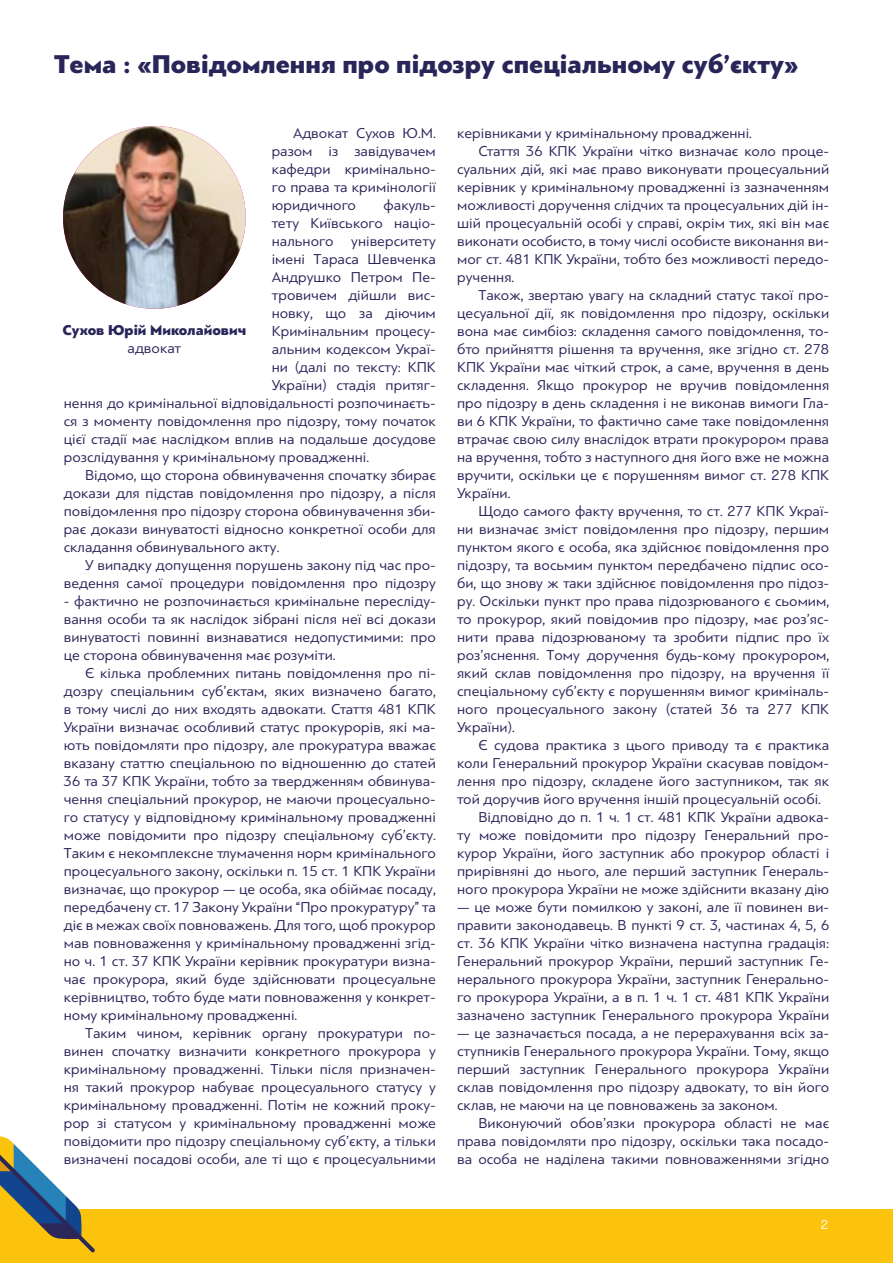
<style>
.page{position:relative;width:893px;height:1263px;background:#fff}
.page>*{position:absolute;margin:0;border:0;box-sizing:border-box;transform-origin:0 0}
.t1{font:900 27px "PF Bague Sans Pro";color:#2a2559}
.t2{font:15px/18px "PF Bague Sans Pro";color:#2a2559;text-align:justify}
.t3{font:900 15px "PF Bague Sans Pro";color:#2a2559}
.t4{font:13.5px "PF Bague Sans Pro";color:#fff}
</style>
<div class="page">
<div style="left:0;top:1209px;width:893px;height:54px;background:#fbc30c"></div>
<svg style="left:0;top:1136px;width:95px;height:116px"></svg>
<img style="left:63px;top:126px;width:183px;height:183px;border-radius:91px">
<h1 class="t1" style="left:54px;top:47px;width:746px">Тема : «Повідомлення про підозру спеціальному суб’єкту»</h1>
<p class="t2" style="left:272px;top:124px;width:166px;text-indent:21px">Адвокат Сухов Ю.М. разом із завідувачем кафедри кримінально&shy;го права та кримінології юридичного</p>
<p class="t2" style="left:384px;top:196px;width:54px">факуль-</p>
<p class="t2" style="left:272px;top:214px;width:166px">тету Київського націо-</p>
<p class="t2" style="left:272px;top:232px;width:166px">нального університету</p>
<p class="t2" style="left:272px;top:250px;width:166px">імені Тараса Шевченка</p>
<p class="t2" style="left:272px;top:268px;width:166px">Андрушко Петром Пе-</p>
<p class="t2" style="left:272px;top:286px;width:166px">тровичем дійшли вис-</p>
<p class="t2" style="left:272px;top:304px;width:166px">новку, що за діючим</p>
<p class="t2" style="left:272px;top:322px;width:166px">Кримінальним процесу-</p>
<p class="t2" style="left:272px;top:340px;width:166px">альним кодексом Украї-</p>
<p class="t2" style="left:272px;top:358px;width:166px">ни (далі по тексту: КПК</p>
<p class="t2" style="left:272px;top:376px;width:166px">України) стадія притяг-</p>
<p class="t2" style="left:64px;top:394px;width:374px">нення до кримінальної відповідальності розпочинаєть-</p>
<p class="t2" style="left:64px;top:412px;width:374px">ся з моменту повідомлення про підозру, тому початок</p>
<p class="t2" style="left:64px;top:430px;width:374px">цієї стадії має наслідком вплив на подальше досудове</p>
<p class="t2" style="left:64px;top:448px;width:307px">розслідування у кримінальному провадженні.</p>
<p class="t2" style="left:85px;top:466px;width:352px">Відомо, що сторона обвинувачення спочатку збирає</p>
<p class="t2" style="left:64px;top:484px;width:374px">докази для підстав повідомлення про підозру, а після</p>
<p class="t2" style="left:64px;top:502px;width:374px">повідомлення про підозру сторона обвинувачення зби-</p>
<p class="t2" style="left:64px;top:520px;width:374px">рає докази винуватості відносно конкретної особи для</p>
<p class="t2" style="left:64px;top:538px;width:217px">складання обвинувального акту.</p>
<p class="t2" style="left:85px;top:556px;width:352px">У випадку допущення порушень закону під час про-</p>
<p class="t2" style="left:64px;top:574px;width:374px">ведення самої процедури повідомлення про підозру</p>
<p class="t2" style="left:64px;top:592px;width:374px">- фактично не розпочинається кримінальне пересліду&shy;вання особи та як наслідок зібрані після неї всі докази винуватості повинні визнаватися недопустимими: про це сторона обвинувачення має розуміти.</p>
<p class="t2" style="left:64px;top:664px;width:374px;text-indent:21px">Є кілька проблемних питань повідомлення про пі&shy;дозру спеціальним суб’єктам, яких визначено багато, в тому числі до них входять адвокати. Стаття 481 КПК України визначає особливий статус прокурорів, які ма&shy;ють повідомляти про підозру, але прокуратура вважає вказану статтю спеціальною по відношенню до статей 36 та 37 КПК України, тобто за твердженням обвинува&shy;чення спеціальний прокурор, не маючи процесуально&shy;го статусу у відповідному кримінальному провадженні може повідомити про підозру спеціальному суб’єкту.<br>Таким є некомплексне тлумачення норм кримінального процесуального закону, оскільки п. 15 ст. 1 КПК України визначає, що прокурор — це особа, яка обіймає посаду, передбачену ст. 17 Закону України “Про прокуратуру” та діє в межах своїх повноважень. Для того, щоб прокурор мав повноваження у кримінальному провадженні згід&shy;но ч. 1 ст. 37 КПК України керівник прокуратури визна&shy;чає прокурора, який буде здійснювати процесуальне керівництво, тобто буде мати повноваження у конкрет&shy;ному кримінальному провадженні.</p>
<p class="t2" style="left:64px;top:1024px;width:374px;text-indent:21px">Таким чином, керівник органу прокуратури по&shy;винен спочатку визначити конкретного прокурора у кримінальному провадженні. Тільки після призначен&shy;ня такий прокурор набуває процесуального статусу у кримінальному провадженні. Потім не кожний проку&shy;рор зі статусом у кримінальному провадженні може повідомити про підозру спеціальному суб’єкту, а тільки визначені посадові особи, але ті що є процесуальними</p>
<p class="t3" style="left:63px;top:320px;width:185px">Сухов Юрій Миколайович</p>
<p class="t2" style="left:128px;top:339px;width:55px">адвокат</p>
<p class="t2" style="left:457px;top:124px;width:296px">керівниками у кримінальному провадженні.</p>
<p class="t2" style="left:478px;top:142px;width:352px">Стаття 36 КПК України чітко визначає коло проце-</p>
<p class="t2" style="left:457px;top:160px;width:374px">суальних дій, які має право виконувати процесуальний</p>
<p class="t2" style="left:457px;top:178px;width:374px">керівник у кримінальному провадженні із зазначенням</p>
<p class="t2" style="left:457px;top:196px;width:374px">можливості доручення слідчих та процесуальних дій ін-</p>
<p class="t2" style="left:457px;top:214px;width:374px">шій процесуальній особі у справі, окрім тих, які він має</p>
<p class="t2" style="left:457px;top:232px;width:374px">виконати особисто, в тому числі особисте виконання ви-</p>
<p class="t2" style="left:457px;top:250px;width:374px">мог ст. 481 КПК України, тобто без можливості передо-</p>
<p class="t2" style="left:457px;top:268px;width:59px">ручення.</p>
<p class="t2" style="left:478px;top:286px;width:352px">Також, звертаю увагу на складний статус такої про-</p>
<p class="t2" style="left:457px;top:304px;width:374px">цесуальної дії, як повідомлення про підозру, оскільки</p>
<p class="t2" style="left:457px;top:322px;width:374px">вона має симбіоз: складення самого повідомлення, то-</p>
<p class="t2" style="left:457px;top:340px;width:374px">бто прийняття рішення та вручення, яке згідно ст. 278</p>
<p class="t2" style="left:457px;top:358px;width:374px">КПК України має чіткий строк, а саме, вручення в день</p>
<p class="t2" style="left:457px;top:376px;width:374px">складення. Якщо прокурор не вручив повідомлення</p>
<p class="t2" style="left:457px;top:394px;width:374px">про підозру в день складення і не виконав вимоги Гла-</p>
<p class="t2" style="left:457px;top:412px;width:374px">ви 6 КПК України, то фактично саме таке повідомлення</p>
<p class="t2" style="left:457px;top:430px;width:374px">втрачає свою силу внаслідок втрати прокурором права</p>
<p class="t2" style="left:457px;top:448px;width:374px">на вручення, тобто з наступного дня його вже не можна</p>
<p class="t2" style="left:457px;top:466px;width:374px">вручити, оскільки це є порушенням вимог ст. 278 КПК</p>
<p class="t2" style="left:457px;top:484px;width:55px">України.</p>
<p class="t2" style="left:478px;top:502px;width:352px">Щодо самого факту вручення, то ст. 277 КПК Украї-</p>
<p class="t2" style="left:457px;top:520px;width:374px">ни визначає зміст повідомлення про підозру, першим</p>
<p class="t2" style="left:457px;top:538px;width:374px">пунктом якого є особа, яка здійснює повідомлення про</p>
<p class="t2" style="left:457px;top:556px;width:374px">підозру, та восьмим пунктом передбачено підпис осо-</p>
<p class="t2" style="left:457px;top:574px;width:374px">би, що знову ж таки здійснює повідомлення про підоз-</p>
<p class="t2" style="left:457px;top:592px;width:374px">ру. Оскільки пункт про права підозрюваного є сьомим,</p>
<p class="t2" style="left:457px;top:610px;width:374px">то прокурор, який повідомив про підозру, має роз’яс-</p>
<p class="t2" style="left:457px;top:628px;width:374px">нити права підозрюваному та зробити підпис про їх</p>
<p class="t2" style="left:457px;top:646px;width:374px">роз’яснення. Тому доручення будь-кому прокурором,</p>
<p class="t2" style="left:457px;top:664px;width:374px">який склав повідомлення про підозру, на вручення її</p>
<p class="t2" style="left:457px;top:682px;width:374px">спеціальному суб’єкту є порушенням вимог криміналь-</p>
<p class="t2" style="left:457px;top:700px;width:374px">ного процесуального закону (статей 36 та 277 КПК</p>
<p class="t2" style="left:457px;top:718px;width:59px">України).</p>
<p class="t2" style="left:478px;top:736px;width:352px">Є судова практика з цього приводу та є практика</p>
<p class="t2" style="left:457px;top:754px;width:374px">коли Генеральний прокурор України скасував повідом-</p>
<p class="t2" style="left:457px;top:772px;width:374px">лення про підозру, складене його заступником, так як</p>
<p class="t2" style="left:457px;top:790px;width:365px">той доручив його вручення іншій процесуальній особі.</p>
<p class="t2" style="left:478px;top:808px;width:352px">Відповідно до п. 1 ч. 1 ст. 481 КПК України адвока-</p>
<p class="t2" style="left:457px;top:826px;width:374px">ту може повідомити про підозру Генеральний про-</p>
<p class="t2" style="left:457px;top:844px;width:374px">курор України, його заступник або прокурор області і</p>
<p class="t2" style="left:457px;top:862px;width:374px">прирівняні до нього, але перший заступник Генераль-</p>
<p class="t2" style="left:457px;top:880px;width:374px">ного прокурора України не може здійснити вказану дію</p>
<p class="t2" style="left:457px;top:898px;width:374px">— це може бути помилкою у законі, але її повинен ви&shy;правити законодавець. В пункті 9 ст. 3, частинах 4, 5, 6 ст. 36 КПК України чітко визначена наступна градація:<br>Генеральний прокурор України, перший заступник Ге&shy;нерального прокурора України, заступник Генерально&shy;го прокурора України, а в п. 1 ч. 1 ст. 481 КПК України зазначено заступник Генерального прокурора України</p>
<p class="t2" style="left:457px;top:1024px;width:374px">— це зазначається посада, а не перерахування всіх за&shy;ступників Генерального прокурора України. Тому, якщо перший заступник Генерального прокурора України склав повідомлення про підозру адвокату, то він його склав, не маючи на це повноважень за законом.</p>
<p class="t2" style="left:457px;top:1114px;width:374px;text-indent:21px">Виконуючий обов’язки прокурора області не має права повідомляти про підозру, оскільки така посадо&shy;ва особа не наділена такими повноваженнями згідно</p>
<p class="t4" style="left:821px;top:1217px;width:9px">2</p>
</div>
